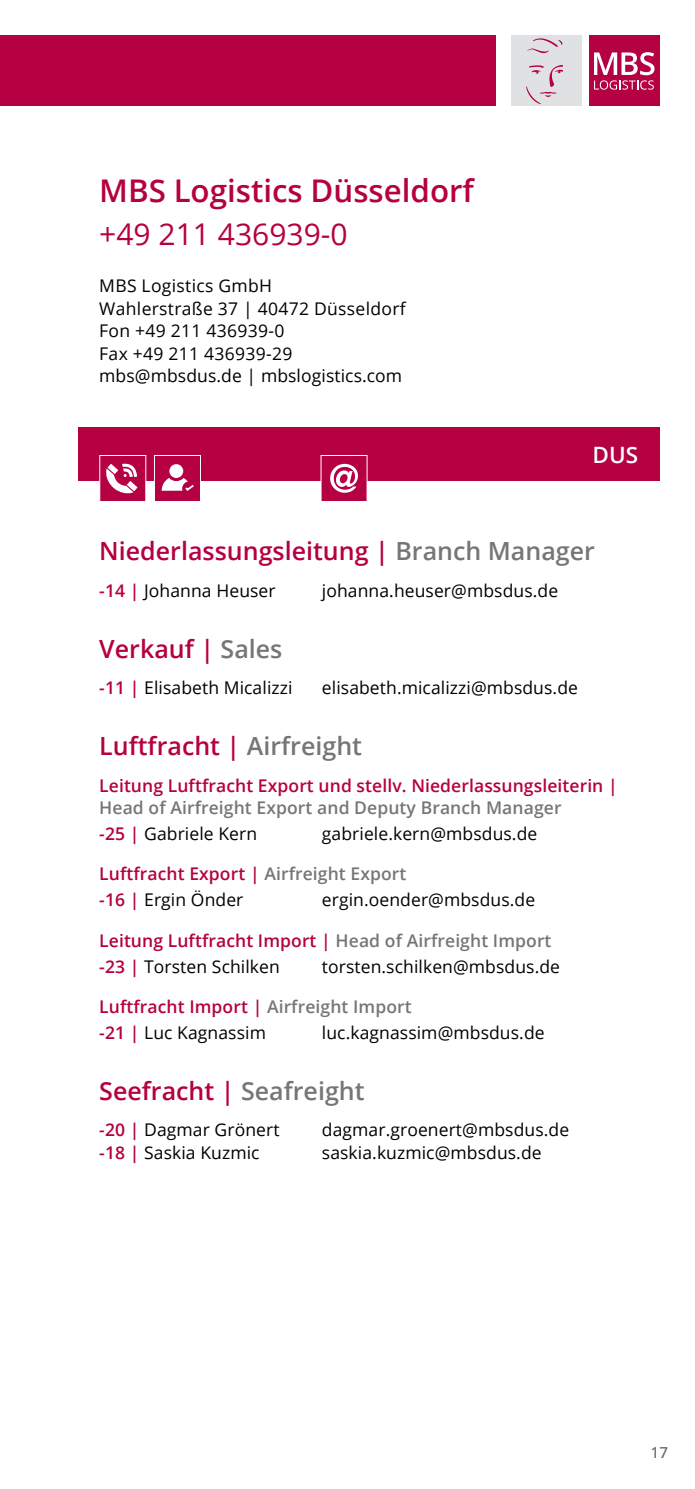
<style>
.page{position:relative;width:695px;height:1489px;background:#fff}
.page>*{position:absolute;margin:0;border:0;box-sizing:border-box;transform-origin:0 0}
.t1{font:600 31.25px "Open Sans";color:#b50041}
.t2{font:30px "Open Sans";color:#b50041}
.t3{font:600 25px "Open Sans";color:#b50041}
.t4{font:600 22.5px "Open Sans";color:#fff}
.t5{font:17.5px/22.5px "Open Sans";letter-spacing:.005em;color:#000}
.t6{font:600 17.5px/26px "Open Sans";letter-spacing:.005em;color:#b50041}
.t7{font:600 17.5px/26px "Open Sans";letter-spacing:.005em;color:#757678}
.t8{font:15px "Open Sans";color:#757678}
.s1{color:#757678}
.s2{font-weight:600;color:#b50041}
.s3{color:#b50041}
.s4{font-weight:400;color:#000}
</style>
<div class="page">
<div style="left:0;top:35px;width:496px;height:71px;background:#b50041"></div>
<div style="left:588px;top:35px;width:71px;height:71px;background:#b50041"></div>
<svg style="left:594px;top:52px;width:60px;height:38px"></svg>
<div style="left:510px;top:35px;width:71px;height:71px;background:#e0e1e2"></div>
<svg style="left:526px;top:65px;width:37px;height:39px"></svg>
<svg style="left:527px;top:38px;width:35px;height:15px"></svg>
<div style="left:78px;top:427px;width:581px;height:53px;background:#b50041"></div>
<div style="left:154px;top:455px;width:47px;height:47px;background:#b50041;border:1px solid #fff"></div>
<div style="left:168px;top:462px;width:17px;height:17px;background:#fff;border-radius:50%"></div>
<div style="left:166px;top:461px;width:20px;height:20px;border:3px solid #b50041;border-radius:50%"></div>
<svg style="left:162px;top:476px;width:32px;height:15px"></svg>
<div style="left:320px;top:455px;width:47px;height:47px;background:#b50041;border:1px solid #fff"></div>
<svg style="left:330px;top:464px;width:28px;height:28px"></svg>
<div style="left:99px;top:455px;width:47px;height:47px;background:#b50041;border:1px solid #fff"></div>
<svg style="left:106px;top:463px;width:32px;height:31px"></svg>
<h1 class="t1" style="left:99px;top:169px;width:376px">MBS Logistics Düsseldorf</h1>
<h2 class="t2" style="left:99px;top:214px;width:250px">+49 211 436939-0</h2>
<p class="t5" style="left:99px;top:274px;width:308px">MBS Logistics GmbH<br>Wahlerstraße 37 | 40472 Düsseldorf<br>Fon +49 211 436939-0<br>Fax +49 211 436939-29 mbs@mbsdus.de | mbslogistics.com</p>
<p class="t4" style="left:592px;top:439px;width:47px">DUS</p>
<h3 class="t3" style="left:99px;top:534px;width:497px">Niederlassungsleitung | <span class="s1">Branch Manager</span></h3>
<p class="t5" style="left:99px;top:579px;width:178px"><span class="s2">-14 |</span> Johanna Heuser</p>
<p class="t5" style="left:322px;top:579px;width:238px">johanna.heuser@mbsdus.de</p>
<h3 class="t3" style="left:99px;top:631px;width:185px">Verkauf | <span class="s1">Sales</span></h3>
<p class="t5" style="left:99px;top:676px;width:195px"><span class="s2">-11 |</span> Elisabeth Micalizzi</p>
<p class="t5" style="left:322px;top:676px;width:257px">elisabeth.micalizzi@mbsdus.de</p>
<h3 class="t3" style="left:99px;top:728px;width:264px">Luftfracht | <span class="s1">Airfreight</span></h3>
<p class="t6" style="left:99px;top:771px;width:520px">Leitung Luftfracht Export und stellv. Niederlassungsleiterin |</p>
<p class="t7" style="left:99px;top:794px;width:463px">Head of Airfreight Export and Deputy Branch Manager <span class="s3">-25 |</span> <span class="s4">Gabriele Kern</span></p>
<p class="t5" style="left:322px;top:822px;width:217px">gabriele.kern@mbsdus.de</p>
<p class="t6" style="left:99px;top:860px;width:308px">Luftfracht Export | <span class="s1">Airfreight Export </span>-16 | <span class="s4">Ergin Önder</span></p>
<p class="t5" style="left:322px;top:888px;width:215px">ergin.oender@mbsdus.de</p>
<p class="t6" style="left:99px;top:926px;width:453px">Leitung Luftfracht Import | <span class="s1">Head of Airfreight Import </span>-23 | <span class="s4">Torsten Schilken</span></p>
<p class="t5" style="left:322px;top:954px;width:239px">torsten.schilken@mbsdus.de</p>
<p class="t6" style="left:99px;top:993px;width:314px">Luftfracht Import | <span class="s1">Airfreight Import </span>-21 | <span class="s4">Luc Kagnassim</span></p>
<p class="t5" style="left:322px;top:1020px;width:224px">luc.kagnassim@mbsdus.de</p>
<h3 class="t3" style="left:99px;top:1073px;width:267px">Seefracht | <span class="s1">Seafreight</span></h3>
<p class="t5" style="left:99px;top:1118px;width:182px"><span class="s2">-20 |</span> Dagmar Grönert</p>
<p class="t5" style="left:322px;top:1118px;width:249px">dagmar.groenert@mbsdus.de</p>
<p class="t5" style="left:99px;top:1140px;width:162px"><span class="s2">-18 |</span> Saskia Kuzmic</p>
<p class="t5" style="left:322px;top:1140px;width:221px">saskia.kuzmic@mbsdus.de</p>
<p class="t8" style="left:650px;top:1441px;width:19px">17</p>
</div>
